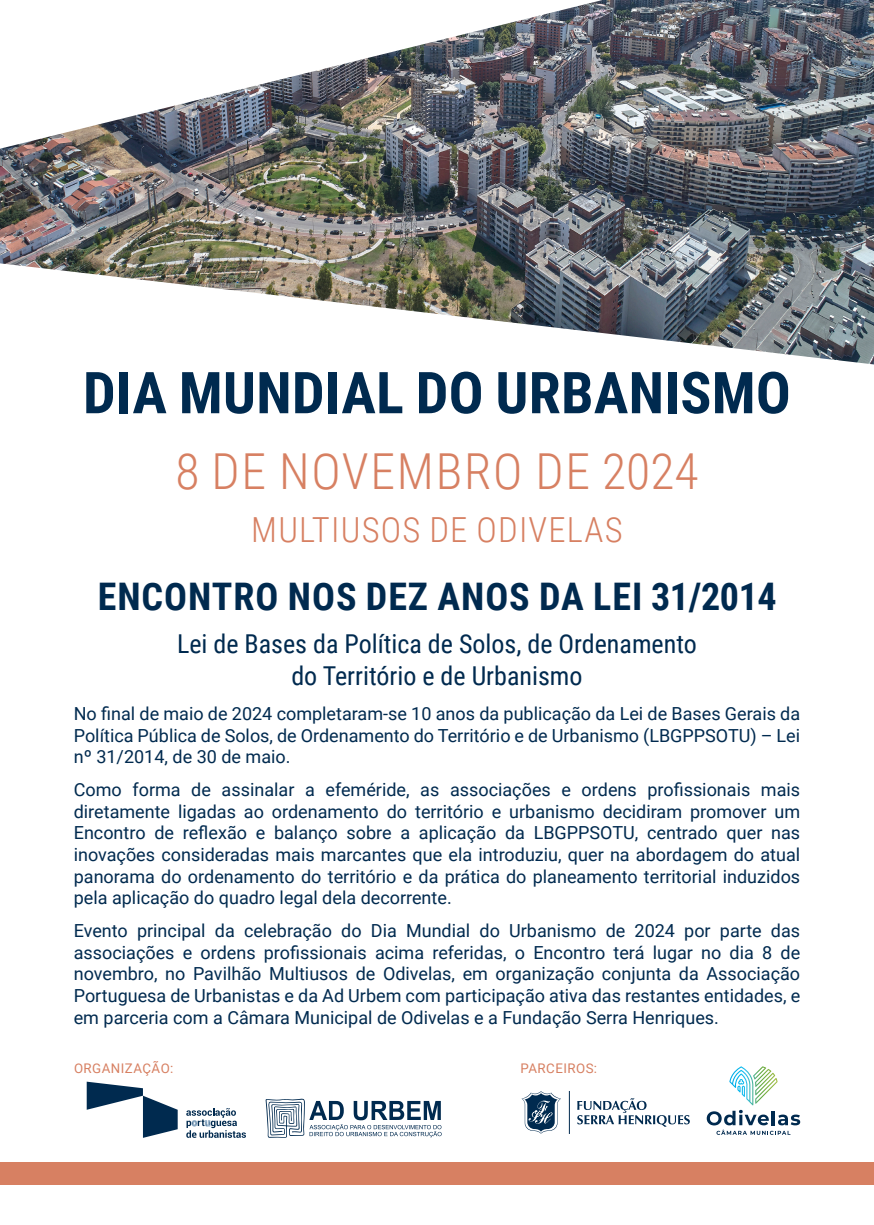
<style>
.page{position:relative;width:874px;height:1225px;background:#fff}
.page>*{position:absolute;margin:0;border:0;box-sizing:border-box;transform-origin:0 0}
.tituloextralarge{font:700 57.8px "Roboto Condensed";letter-spacing:.005em;color:#002a4f}
.tituloextralarge-2{font:300 49.6px "Roboto Condensed";letter-spacing:.035em;color:#d78062}
.TITULOS_TEXTO{font:700 38px "Roboto Condensed";letter-spacing:.025em;color:#002a4f}
.tituloextralarge-3{font:300 34.6px "Roboto Condensed";letter-spacing:.035em;color:#d78062}
.TITULOS_TEXTO-2{font:26px/32px "Roboto Condensed";color:#002a4f;text-align:center}
.t1{font:18px/21.6px "Roboto";color:#002a4f;text-align:justify}
.TITULOS_TEXTO-3{font:13.2px "Roboto";letter-spacing:.035em;color:#d78062}
</style>
<div class="page">
<img style="left:0;top:0;width:873px;height:364px">
<svg style="left:186px;top:1108px;width:60px;height:29px"></svg>
<svg style="left:87px;top:1081px;width:91px;height:56px"></svg>
<hr style="left:568px;top:1091px;width:1px;height:43px;background:#002a4f">
<svg style="left:521px;top:1091px;width:39px;height:43px"></svg>
<svg style="left:577px;top:1098px;width:112px;height:29px"></svg>
<svg style="left:265px;top:1098px;width:176px;height:40px"></svg>
<svg style="left:706px;top:1066px;width:93px;height:68px"></svg>
<div style="left:0;top:1162px;width:873px;height:23px;background:#d78062"></div>
<p class="tituloextralarge" style="left:83px;top:352px;width:709px">DIA MUNDIAL DO URBANISMO</p>
<p class="tituloextralarge-2" style="left:175px;top:437px;width:524px">8 DE NOVEMBRO DE 2024</p>
<p class="tituloextralarge-3" style="left:251px;top:505px;width:372px">MULTIUSOS DE ODIVELAS</p>
<p class="TITULOS_TEXTO" style="left:98px;top:569px;width:680px">ENCONTRO NOS DEZ ANOS DA LEI 31/2014</p>
<p class="TITULOS_TEXTO-2" style="left:177px;top:627px;width:521px">Lei de Bases da Política de Solos, de Ordenamento do Território e de Urbanismo</p>
<p class="t1" style="left:74px;top:702px;width:727px">No final de maio de 2024 completaram-se 10 anos da publicação da Lei de Bases Gerais da Política Pública de Solos, de Ordenamento do Território e de Urbanismo (LBGPPSOTU) – Lei nº 31/2014, de 30 de maio.</p>
<p class="t1" style="left:74px;top:778px;width:727px">Como forma de assinalar a efeméride, as associações e ordens profissionais mais diretamente ligadas ao ordenamento do território e urbanismo decidiram promover um Encontro de reflexão e balanço sobre a aplicação da LBGPPSOTU, centrado quer nas inovações consideradas mais marcantes que ela introduziu, quer na abordagem do atual panorama do ordenamento do território e da prática do planeamento territorial induzidos pela aplicação do quadro legal dela decorrente.</p>
<p class="t1" style="left:74px;top:919px;width:727px">Evento principal da celebração do Dia Mundial do Urbanismo de 2024 por parte das associações e ordens profissionais acima referidas, o Encontro terá lugar no dia 8 de novembro, no Pavilhão Multiusos de Odivelas, em organização conjunta da Associação Portuguesa de Urbanistas e da Ad Urbem com participação ativa das restantes entidades, e em parceria com a Câmara Municipal de Odivelas e a Fundação Serra Henriques.</p>
<p class="TITULOS_TEXTO-3" style="left:74px;top:1059px;width:101px">ORGANIZAÇÃO:</p>
<p class="TITULOS_TEXTO-3" style="left:520px;top:1059px;width:78px">PARCEIROS:</p>
</div>
